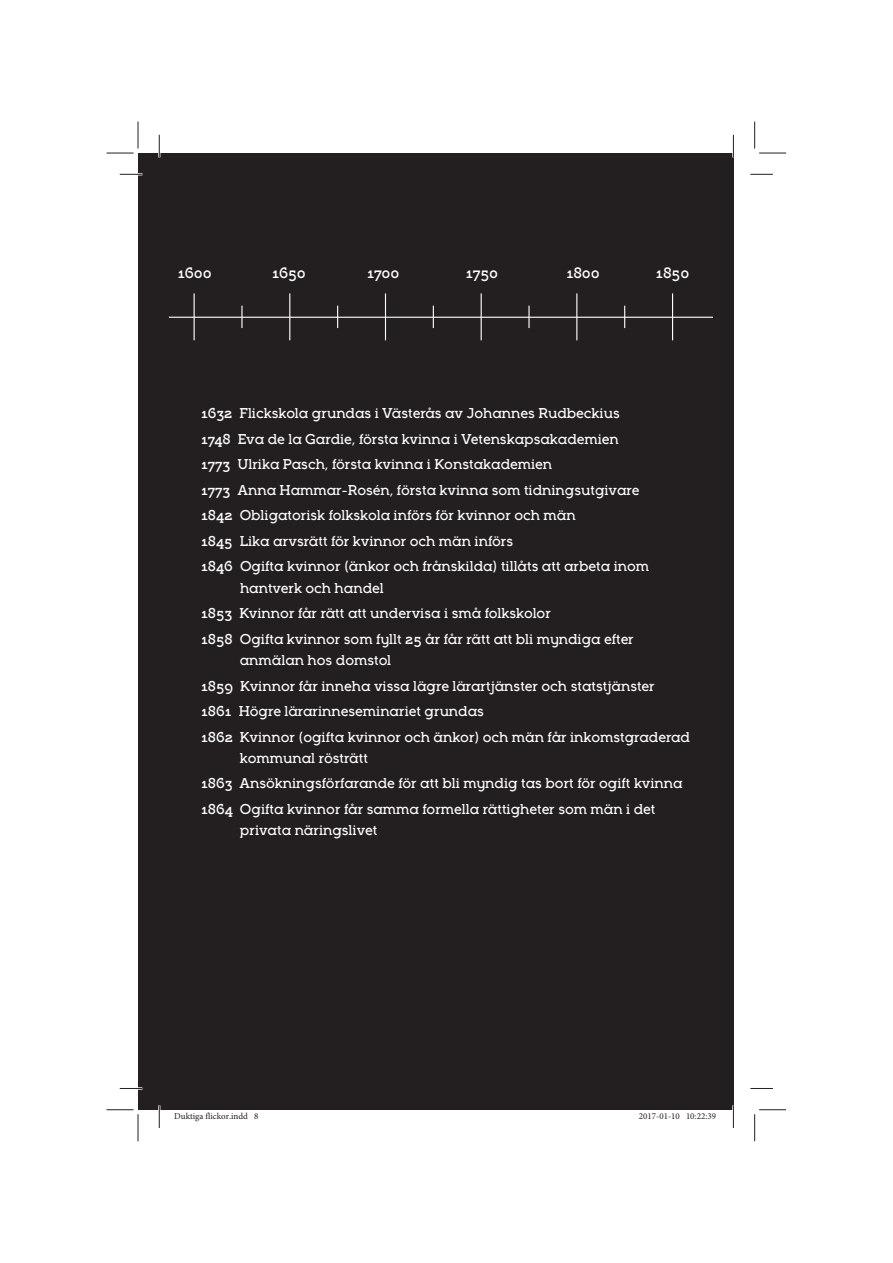
<style>
.page{position:relative;width:893px;height:1263px;background:#fff}
.page>*{position:absolute;margin:0;border:0;box-sizing:border-box;transform-origin:0 0}
.t1{font:500 15px "Full Slab LC70";letter-spacing:-.01em;color:#fff}
.t2{font:500 14.25px/25.5px "Full Slab LC70";letter-spacing:-.005em;color:#fff}
.t3{font:9px "Minion Pro";color:#231f20}
</style>
<div class="page">
<div style="left:138px;top:153px;width:595px;height:957px;background:#231f20"></div>
<hr style="left:194px;top:293px;width:1px;height:47px;background:#fff">
<hr style="left:289px;top:293px;width:1px;height:47px;background:#fff">
<hr style="left:385px;top:293px;width:1px;height:47px;background:#fff">
<hr style="left:481px;top:293px;width:1px;height:47px;background:#fff">
<hr style="left:576px;top:293px;width:1px;height:47px;background:#fff">
<hr style="left:672px;top:293px;width:1px;height:47px;background:#fff">
<svg style="left:241px;top:306px;width:1px;height:22px"></svg>
<svg style="left:337px;top:306px;width:1px;height:22px"></svg>
<svg style="left:433px;top:306px;width:1px;height:22px"></svg>
<svg style="left:528px;top:306px;width:1px;height:22px"></svg>
<svg style="left:624px;top:306px;width:1px;height:22px"></svg>
<hr style="left:169px;top:317px;width:544px;height:1px;background:#fff">
<svg style="left:120px;top:173px;width:22px;height:2px"></svg>
<svg style="left:750px;top:174px;width:23px;height:1px"></svg>
<svg style="left:120px;top:1088px;width:18px;height:1px"></svg>
<svg style="left:750px;top:1088px;width:23px;height:1px"></svg>
<svg style="left:158px;top:135px;width:2px;height:22px"></svg>
<svg style="left:158px;top:1105px;width:2px;height:23px"></svg>
<svg style="left:732px;top:135px;width:2px;height:22px"></svg>
<svg style="left:732px;top:1105px;width:2px;height:23px"></svg>
<svg style="left:106px;top:122px;width:33px;height:32px"></svg>
<svg style="left:106px;top:1109px;width:33px;height:32px"></svg>
<svg style="left:754px;top:122px;width:32px;height:32px"></svg>
<svg style="left:754px;top:1109px;width:32px;height:32px"></svg>
<p class="t1" style="left:178px;top:267px;width:35px">1600</p>
<p class="t1" style="left:272px;top:267px;width:35px">1650</p>
<p class="t1" style="left:367px;top:267px;width:34px">1700</p>
<p class="t1" style="left:466px;top:267px;width:34px">1750</p>
<p class="t1" style="left:566px;top:267px;width:35px">1800</p>
<p class="t1" style="left:656px;top:267px;width:35px">1850</p>
<p class="t2" style="left:201px;top:402px;width:449px">1632 Flickskola grundas i Västerås av Johannes Rudbeckius 1748 Eva de la Gardie, första kvinna i Vetenskapsakademien 1773 Ulrika Pasch, första kvinna i Konstakademien<br>1773 Anna Hammar-Rosén, första kvinna som tidningsutgivare 1842 Obligatorisk folkskola införs för kvinnor och män<br>1845 Lika arvsrätt för kvinnor och män införs<br>1846 Ogifta kvinnor (änkor och frånskilda) tillåts att arbeta inom</p>
<p class="t2" style="left:201px;top:576px;width:434px;text-indent:39px">hantverk och handel<br>1853 Kvinnor får rätt att undervisa i små folkskolor<br>1858 Ogifta kvinnor som fyllt 25 år får rätt att bli myndiga efter</p>
<p class="t2" style="left:201px;top:649px;width:490px;text-indent:39px">anmälan hos domstol<br>1859 Kvinnor får inneha vissa lägre lärartjänster och statstjänster<br>1861 Högre lärarinneseminariet grundas<br>1862 Kvinnor (ogifta kvinnor och änkor) och män får inkomstgraderad</p>
<p class="t2" style="left:201px;top:747px;width:483px;text-indent:39px">kommunal rösträtt<br>1863 Ansökningsförfarande för att bli myndig tas bort för ogift kvinna<br>1864 Ogifta kvinnor får samma formella rättigheter som män i det</p>
<p class="t2" style="left:240px;top:819px;width:139px">privata näringslivet</p>
<p class="t3" style="left:174px;top:1113px;width:86px">Duktiga flickor.indd 8</p>
<p class="t3" style="left:639px;top:1113px;width:79px">2017-01-10 10:22:39</p>
</div>
